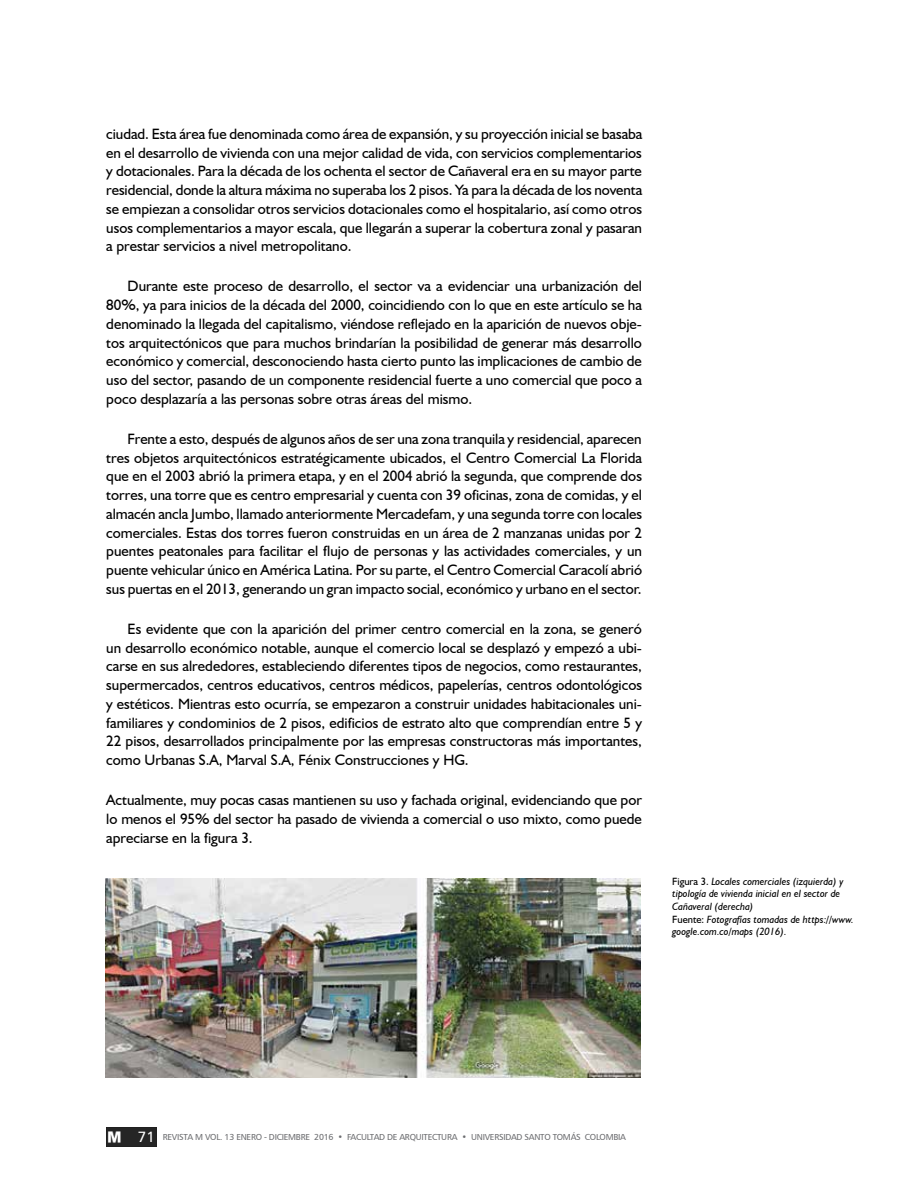
<style>
.page{position:relative;width:918px;height:1188px;background:#fff}
.page>*{position:absolute;margin:0;border:0;box-sizing:border-box;transform-origin:0 0}
.t1{font:15px/18.8px "Humanist 521 BT";color:#000;text-align:justify}
.t2{font:italic 10.5px/12.6px "Humanist 521 BT";color:#000}
.t3{font:8.7px "Humanist 777 BT Roman B";letter-spacing:-.03em;color:#6d6e71}
.s1{font-style:normal}
.s2{font-size:15px;color:#fff}
</style>
<div class="page">
<img style="left:105px;top:878px;width:536px;height:200px">
<img style="left:106px;top:1127px;width:51px;height:20px">
<p class="t1" style="left:106px;top:124px;width:538px">ciudad. Esta área fue denominada como área de expansión, y su proyección inicial se basaba en el desarrollo de vivienda con una mejor calidad de vida, con servicios complementarios y dotacionales. Para la década de los ochenta el sector de Cañaveral era en su mayor parte residencial, donde la altura máxima no superaba los 2 pisos. Ya para la década de los noventa se empiezan a consolidar otros servicios dotacionales como el hospitalario, así como otros usos complementarios a mayor escala, que llegarán a superar la cobertura zonal y pasaran a prestar servicios a nivel metropolitano.</p>
<p class="t1" style="left:106px;top:277px;width:537px;text-indent:21px">Durante este proceso de desarrollo, el sector va a evidenciar una urbanización del 80%, ya para inicios de la década del 2000, coincidiendo con lo que en este artículo se ha denominado la llegada del capitalismo, viéndose reflejado en la aparición de nuevos obje&shy;tos arquitectónicos que para muchos brindarían la posibilidad de generar más desarrollo económico y comercial, desconociendo hasta cierto punto las implicaciones de cambio de uso del sector, pasando de un componente residencial fuerte a uno comercial que poco a poco desplazaría a las personas sobre otras áreas del mismo.</p>
<p class="t1" style="left:106px;top:429px;width:537px;text-indent:21px">Frente a esto, después de algunos años de ser una zona tranquila y residencial, aparecen tres objetos arquitectónicos estratégicamente ubicados, el Centro Comercial La Florida que en el 2003 abrió la primera etapa, y en el 2004 abrió la segunda, que comprende dos torres, una torre que es centro empresarial y cuenta con 39 oficinas, zona de comidas, y el almacén ancla Jumbo, llamado anteriormente Mercadefam, y una segunda torre con locales comerciales. Estas dos torres fueron construidas en un área de 2 manzanas unidas por 2 puentes peatonales para facilitar el flujo de personas y las actividades comerciales, y un puente vehicular único en América Latina. Por su parte, el Centro Comercial Caracolí abrió sus puertas en el 2013, generando un gran impacto social, económico y urbano en el sector.</p>
<p class="t1" style="left:106px;top:619px;width:537px;text-indent:21px">Es evidente que con la aparición del primer centro comercial en la zona, se generó un desarrollo económico notable, aunque el comercio local se desplazó y empezó a ubi&shy;carse en sus alrededores, estableciendo diferentes tipos de negocios, como restaurantes, supermercados, centros educativos, centros médicos, papelerías, centros odontológicos y estéticos. Mientras esto ocurría, se empezaron a construir unidades habitacionales uni&shy;familiares y condominios de 2 pisos, edificios de estrato alto que comprendían entre 5 y 22 pisos, desarrollados principalmente por las empresas constructoras más importantes, como Urbanas S.A, Marval S.A, Fénix Construcciones y HG.</p>
<p class="t1" style="left:106px;top:790px;width:537px">Actualmente, muy pocas casas mantienen su uso y fachada original, evidenciando que por lo menos el 95% del sector ha pasado de vivienda a comercial o uso mixto, como puede apreciarse en la figura 3.</p>
<p class="t2" style="left:672px;top:875px;width:183px"><span class="s1">Figura 3.</span> Locales comerciales (izquierda) y tipología de vivienda inicial en el sector de Cañaveral (derecha)<br><span class="s1">Fuente:</span> Fotografías tomadas de https://www. google.com.co/maps (2016).</p>
<p class="t3" style="left:138px;top:1132px;width:490px"><span class="s2">71</span> REVISTA M VOL. 13 ENERO - DICIEMBRE 2016 • FACULTAD DE ARQUITECTURA • UNIVERSIDAD SANTO TOMÁS COLOMBIA</p>
</div>
